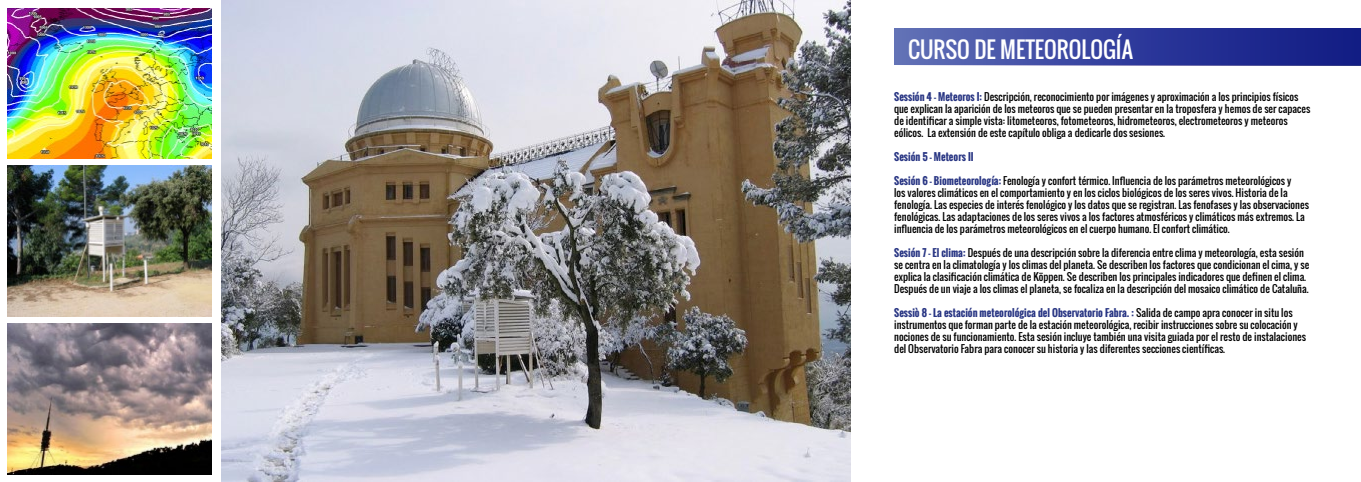
<style>
.page{position:relative;width:1361px;height:482px;background:#fff}
.page>*{position:absolute;margin:0;border:0;box-sizing:border-box;transform-origin:0 0}
.t1{font:22px "Oswald";color:#fff}
.t2{font:10px/12px "Oswald";color:#000}
.t3{font:700 10px "Oswald";color:#283583}
.s1{font-weight:700;color:#283583}
</style>
<div class="page">
<div style="left:894px;top:28px;width:467px;height:37px;background:linear-gradient(to right,#5e6cb7,#0b1482)"></div>
<img style="left:8px;top:324px;width:204px;height:150px">
<img style="left:8px;top:9px;width:204px;height:150px">
<img style="left:8px;top:166px;width:204px;height:150px">
<img style="left:221px;top:0;width:629px;height:482px">
<h1 class="t1" style="left:908px;top:33px;width:226px">CURSO DE METEOROLOGÍA</h1>
<p class="t2" style="left:894px;top:90px;width:417px"><span class="s1">Sessión 4 - Meteoros I:</span> Descripción, reconocimiento por imágenes y aproximación a los principios físicos que explican la aparición de los meteoros que se pueden presentar en la troposfera y hemos de ser capaces de identificar a simple vista: litometeoros, fotometeoros, hidrometeoros, electrometeoros y meteoros eólicos. La extensión de este capítulo obliga a dedicarle dos sesiones.</p>
<p class="t3" style="left:894px;top:149px;width:81px">Sesión 5 - Meteors II</p>
<p class="t2" style="left:894px;top:174px;width:416px"><span class="s1">Sesión 6 - Biometeorología:</span> Fenología y confort térmico. Influencia de los parámetros meteorológicos y<br>los valores climáticos en el comportamiento y en los ciclos biológicos de los seres vivos. Historia de la fenología. Las especies de interés fenológico y los datos que se registran. Las fenofases y las observaciones fenológicas. Las adaptaciones de los seres vivos a los factores atmosféricos y climáticos más extremos. La influencia de los parámetros meteorológicos en el cuerpo humano. El confort climático.</p>
<p class="t2" style="left:894px;top:246px;width:417px"><span class="s1">Sesión 7 - El clima:</span> Después de una descripción sobre la diferencia entre clima y meteorología, esta sesión se centra en la climatología y los climas del planeta. Se describen los factores que condicionan el cima, y se explica la clasificación climática de Köppen. Se describen los principales indicadores que definen el clima.<br>Después de un viaje a los climas el planeta, se focaliza en la descripción del mosaico climático de Cataluña.</p>
<p class="t2" style="left:894px;top:306px;width:413px"><span class="s1">Sessiò 8 - La estación meteorológica del Observatorio Fabra. :</span> Salida de campo apra conocer in situ los instrumentos que forman parte de la estación meteorológica, recibir instrucciones sobre su colocación y nociones de su funcionamiento. Esta sesión incluye también una visita guiada por el resto de instalaciones del Observatorio Fabra para conocer su historia y las diferentes secciones científicas.</p>
</div>
